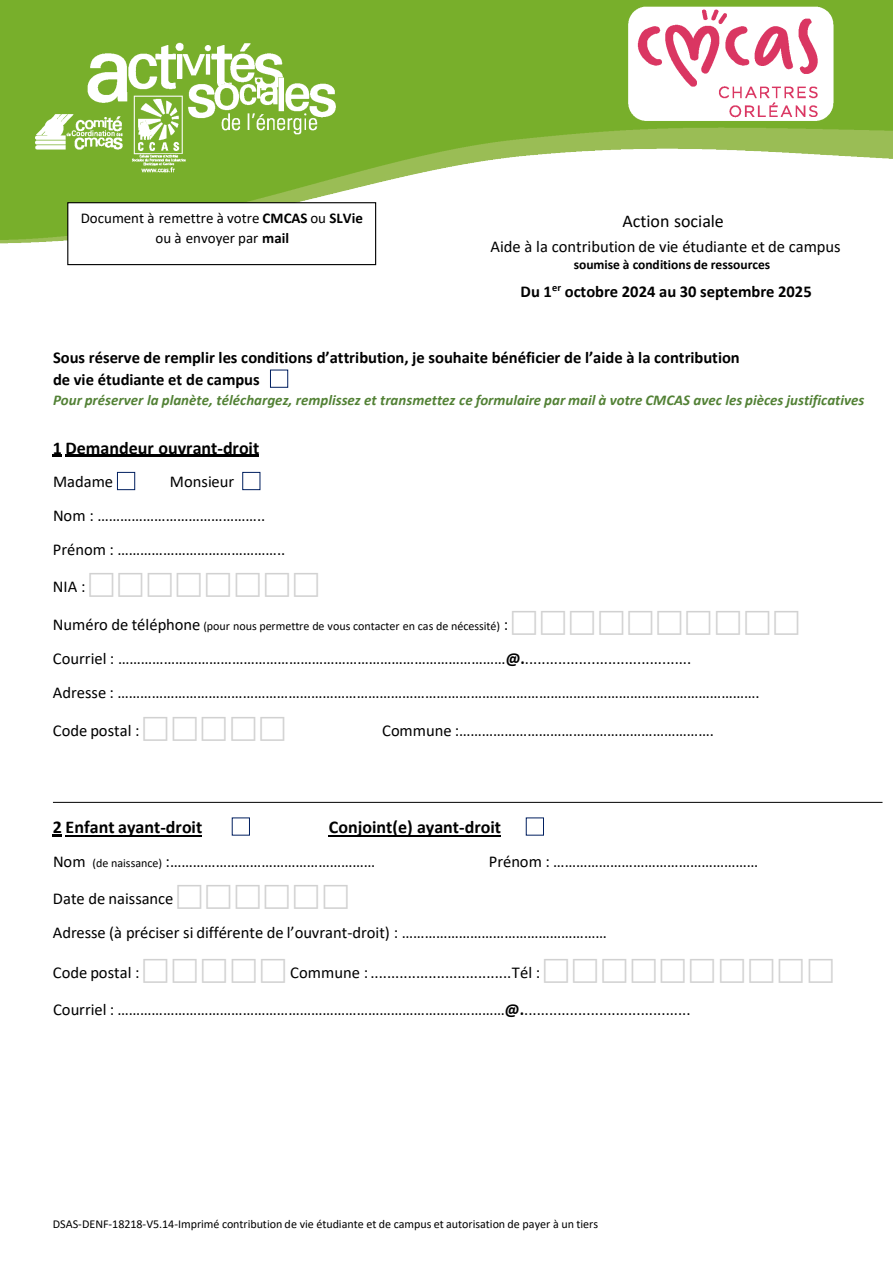
<style>
.page{position:relative;width:893px;height:1263px;background:#fff}
.page>*{position:absolute;margin:0;border:0;box-sizing:border-box;transform-origin:0 0}
.t1{font:700 18px "Calibri";color:#000}
.t2{font:18px "Calibri";color:#000}
.t3{font:16.5px/33.8px "Calibri";color:#000}
.t4{font:700 16.5px/21.6px "Calibri";letter-spacing:-.005em;color:#000}
.t5{font:italic 700 15px "Calibri";color:#528135}
.t6{font:15px/19.5px "Calibri";color:#000;text-align:center}
.t7{font:700 13.5px "Calibri";color:#000}
.t8{font:12px "Calibri";letter-spacing:-.005em;color:#000}
.s1{font-weight:700}
.s2{font-size:16.5px}
.s3{font-size:12px}
</style>
<div class="page">
<img style="left:0;top:0;width:893px;height:266px">
<div style="left:270px;top:370px;width:18px;height:18px;border:1px solid #001f5f"></div>
<div style="left:117px;top:472px;width:18px;height:18px;border:1px solid #001f5f"></div>
<svg style="left:53px;top:455px;width:9px;height:2px"></svg>
<hr style="left:66px;top:455px;width:193px;height:2px;background:#000">
<svg style="left:53px;top:834px;width:9px;height:2px"></svg>
<hr style="left:66px;top:835px;width:136px;height:1px;background:#000">
<hr style="left:329px;top:835px;width:172px;height:1px;background:#000">
<div style="left:242px;top:472px;width:18px;height:18px;border:1px solid #001f5f"></div>
<div style="left:68px;top:203px;width:308px;height:62px;background:#fff"></div>
<div style="left:67px;top:202px;width:309px;height:63px;border:1px solid #000"></div>
<hr style="left:53px;top:802px;width:829px;height:1px;background:#000">
<p class="t6" style="left:81px;top:208px;width:284px">Document à remettre à votre <span class="s1">CMCAS</span> ou <span class="s1">SLVie </span>ou à envoyer par <span class="s1">mail</span></p>
<p class="t2" style="left:622px;top:209px;width:103px">Action sociale</p>
<p class="t3" style="left:490px;top:229px;width:352px">Aide à la contribution de vie étudiante et de campus</p>
<p class="t7" style="left:574px;top:255px;width:198px">soumise à conditions de ressources</p>
<p class="t4" style="left:521px;top:280px;width:293px">Du 1<sup>er</sup> octobre 2024 au 30 septembre 2025</p>
<p class="t4" style="left:53px;top:347px;width:688px">Sous réserve de remplir les conditions d’attribution, je souhaite bénéficier de l’aide à la contribution de vie étudiante et de campus</p>
<p class="t5" style="left:53px;top:389px;width:813px">Pour préserver la planète, téléchargez, remplissez et transmettez ce formulaire par mail à votre CMCAS avec les pièces justificatives</p>
<p class="t1" style="left:53px;top:435px;width:208px">1 Demandeur ouvrant-droit</p>
<p class="t3" style="left:53px;top:465px;width:62px">Madame</p>
<p class="t3" style="left:53px;top:465px;width:234px;text-indent:117px">Monsieur<br>Nom : ……………………………………..<br>Prénom : ……………………………………..</p>
<p class="t3" style="left:53px;top:570px;width:34px">NIA :</p>
<p class="t8" style="left:53px;top:618px;width:457px"><span class="s2">Numéro de téléphone</span> (pour nous permettre de vous contacter en cas de nécessité) <span class="s2">:</span></p>
<p class="t3" style="left:53px;top:641px;width:708px">Courriel : …………………………………………………………………………………………<span class="s1">@.</span>........................................<br>Adresse : …………………………………………………………………………………………………………………………………………………….</p>
<p class="t3" style="left:53px;top:713px;width:88px">Code postal :</p>
<p class="t3" style="left:382px;top:713px;width:333px">Commune :………………………………………………………….</p>
<p class="t1" style="left:53px;top:814px;width:151px">2 Enfant ayant-droit</p>
<p class="t1" style="left:329px;top:814px;width:174px">Conjoint(e) ayant-droit</p>
<p class="t3" style="left:53px;top:844px;width:324px">Nom <span class="s3">(de naissance)</span> :………………………………………………</p>
<p class="t3" style="left:489px;top:844px;width:271px">Prénom : ………………………………………………</p>
<p class="t3" style="left:53px;top:881px;width:556px">Date de naissance<br>Adresse (à préciser si différente de l’ouvrant-droit) : ………………………………………………</p>
<p class="t3" style="left:53px;top:956px;width:88px">Code postal :</p>
<p class="t3" style="left:290px;top:956px;width:251px">Commune : ..................................Tél :</p>
<p class="t3" style="left:53px;top:992px;width:639px">Courriel : …………………………………………………………………………………………<span class="s1">@.</span>........................................</p>
<p class="t8" style="left:53px;top:1215px;width:547px">DSAS-DENF-18218-V5.14-Imprimé contribution de vie étudiante et de campus et autorisation de payer à un tiers</p>
</div>
